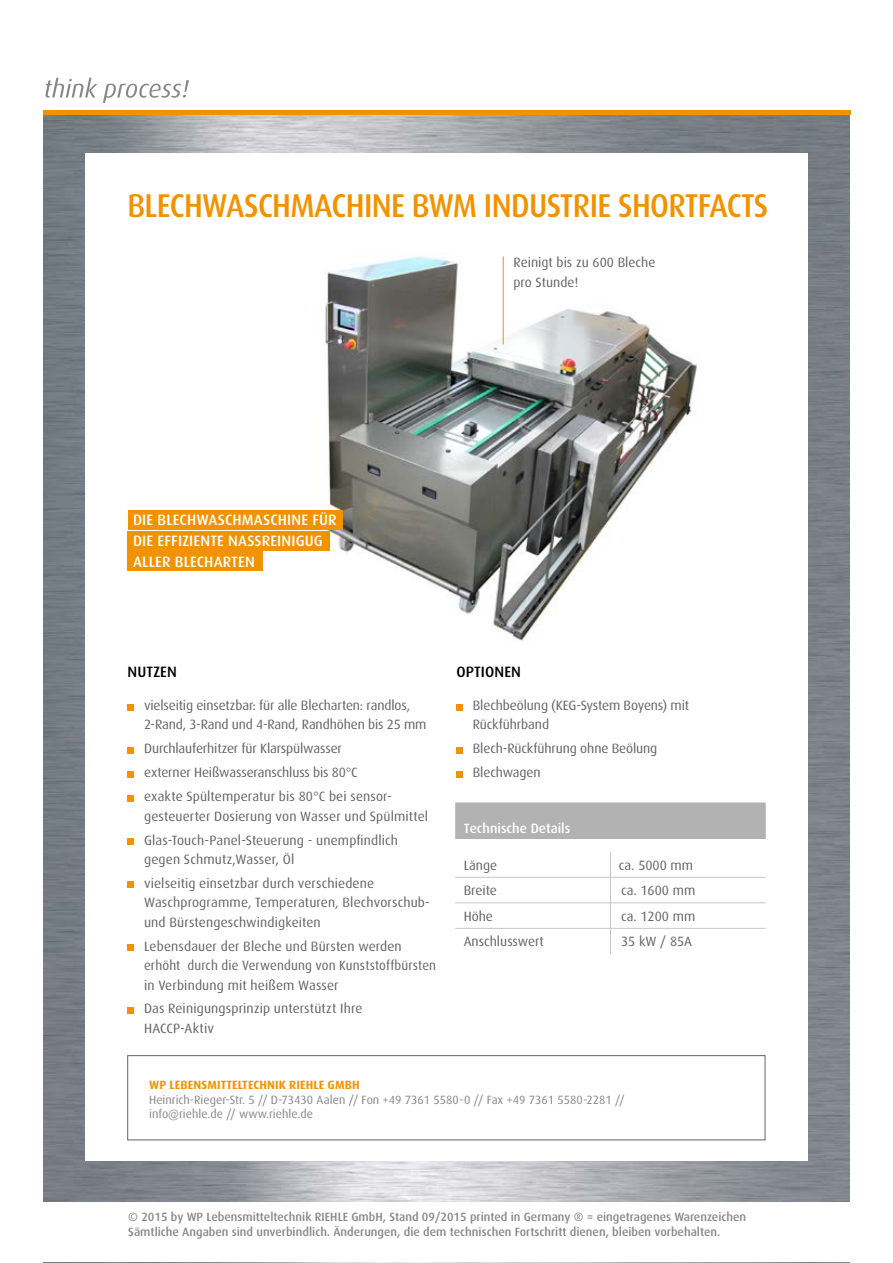
<style>
.page{position:relative;width:893px;height:1263px;background:#fff}
.page>*{position:absolute;margin:0;border:0;box-sizing:border-box;transform-origin:0 0}
.t1{font:500 33px "Dax Pro";letter-spacing:-.02em;color:#f39200;scale:.93 1}
.t2{font:500 15px/20.9px "Dax Pro";letter-spacing:.01em;color:#fff}
.t3{font:500 15px "Dax Pro";letter-spacing:.01em;color:#000}
.t4{font:13.5px/19.5px "Dax Pro";color:#646363}
.t5{font:500 13.5px "Dax Pro";color:#fff}
.t6{font:500 12px/14.4px "Dax Pro";color:#878787}
.t7{font:12px/14.4px "Dax Pro";color:#878787}
.t8{font:700 12px "Dax Pro";letter-spacing:.01em;color:#f39200}
</style>
<div class="page">
<img style="left:43px;top:114px;width:807px;height:1149px">
<div style="left:0;top:1203px;width:893px;height:59px;background:#fff"></div>
<div style="left:85px;top:153px;width:723px;height:1008px;background:#fff"></div>
<hr style="left:43px;top:110px;width:808px;height:4px;background:#f39200">
<div style="left:127px;top:1055px;width:638px;height:85px;border:1px solid #646363"></div>
<svg style="left:45px;top:78px;width:144px;height:25px"></svg>
<img style="left:316px;top:256px;width:381px;height:385px">
<div style="left:455px;top:802px;width:311px;height:37px;background:#b3b2b2"></div>
<hr style="left:455px;top:877px;width:155px;height:1px;background:#c6c6c6">
<hr style="left:611px;top:877px;width:155px;height:1px;background:#c6c6c6">
<hr style="left:455px;top:902px;width:155px;height:1px;background:#c6c6c6">
<hr style="left:611px;top:902px;width:155px;height:1px;background:#c6c6c6">
<hr style="left:455px;top:928px;width:155px;height:1px;background:#c6c6c6">
<hr style="left:611px;top:928px;width:155px;height:1px;background:#c6c6c6">
<svg style="left:610px;top:852px;width:1px;height:102px"></svg>
<svg style="left:128px;top:704px;width:6px;height:6px"></svg>
<div style="left:128px;top:747px;width:6px;height:7px;background:#f39200"></div>
<svg style="left:128px;top:771px;width:6px;height:6px"></svg>
<svg style="left:128px;top:795px;width:6px;height:6px"></svg>
<svg style="left:128px;top:838px;width:6px;height:6px"></svg>
<div style="left:128px;top:881px;width:6px;height:7px;background:#f39200"></div>
<svg style="left:128px;top:944px;width:6px;height:6px"></svg>
<svg style="left:128px;top:1007px;width:6px;height:6px"></svg>
<div style="left:456px;top:704px;width:7px;height:6px;background:#f39200"></div>
<div style="left:456px;top:747px;width:7px;height:7px;background:#f39200"></div>
<div style="left:456px;top:771px;width:7px;height:6px;background:#f39200"></div>
<hr style="left:503px;top:256px;width:1px;height:88px;background:#f39200">
<div style="left:128px;top:510px;width:214px;height:19px;background:#f39200"></div>
<div style="left:128px;top:552px;width:135px;height:19px;background:#f39200"></div>
<div style="left:128px;top:531px;width:202px;height:19px;background:#f39200"></div>
<h1 class="t1" style="left:127px;top:184px;width:691px">BLECHWASCHMACHINE BWM INDUSTRIE SHORTFACTS</h1>
<p class="t4" style="left:513px;top:251px;width:143px;line-height:20.7px">Reinigt bis zu 600 Bleche pro Stunde!</p>
<p class="t2" style="left:133px;top:509px;width:205px">DIE BLECHWASCHMASCHINE FÜR<br>DIE EFFIZIENTE NASSREINIGUG<br>ALLER BLECHARTEN</p>
<p class="t3" style="left:128px;top:663px;width:51px">NUTZEN</p>
<p class="t4" style="left:144px;top:695px;width:284px">vielseitig einsetzbar: für alle Blecharten: randlos,<br>2-Rand, 3-Rand und 4-Rand, Randhöhen bis 25 mm</p>
<p class="t4" style="left:144px;top:736px;width:249px;line-height:24.2px">Durchlauferhitzer für Klarspülwasser externer Heißwasseranschluss bis 80°C exakte Spültemperatur bis 80°C bei sensor-</p>
<p class="t4" style="left:144px;top:804px;width:286px;line-height:23.7px">gesteuerter Dosierung von Wasser und Spülmittel<br>Glas-Touch-Panel-Steuerung - unempfindlich</p>
<p class="t4" style="left:144px;top:847px;width:232px;line-height:23.7px">gegen Schmutz,Wasser, Öl<br>vielseitig einsetzbar durch verschiedene</p>
<p class="t4" style="left:144px;top:892px;width:287px">Waschprogramme, Temperaturen, Blechvorschub&shy;und Bürstengeschwindigkeiten</p>
<p class="t4" style="left:144px;top:936px;width:294px">Lebensdauer der Bleche und Bürsten werden erhöht durch die Verwendung von Kunststoffbürsten in Verbindung mit heißem Wasser</p>
<p class="t4" style="left:144px;top:998px;width:220px">Das Reinigungsprinzip unterstützt Ihre<br>HACCP-Aktiv</p>
<p class="t3" style="left:456px;top:663px;width:66px">OPTIONEN</p>
<p class="t4" style="left:473px;top:695px;width:218px">Blechbeölung (KEG-System Boyens) mit<br>Rückführband</p>
<p class="t4" style="left:473px;top:736px;width:186px;line-height:23.7px">Blech-Rückführung ohne Beölung<br>Blechwagen</p>
<p class="t5" style="left:464px;top:819px;width:108px">Technische Details</p>
<p class="t4" style="left:464px;top:855px;width:35px">Länge</p>
<p class="t4" style="left:619px;top:855px;width:76px">ca. 5000 mm</p>
<p class="t4" style="left:464px;top:880px;width:35px">Breite</p>
<p class="t4" style="left:621px;top:880px;width:76px">ca. 1600 mm</p>
<p class="t4" style="left:464px;top:906px;width:31px">Höhe</p>
<p class="t4" style="left:621px;top:906px;width:76px">ca. 1200 mm</p>
<p class="t4" style="left:464px;top:932px;width:82px">Anschlusswert</p>
<p class="t4" style="left:621px;top:932px;width:73px">35 kW / 85A</p>
<p class="t8" style="left:149px;top:1077px;width:212px">WP LEBENSMITTELTECHNIK RIEHLE GMBH</p>
<p class="t7" style="left:149px;top:1092px;width:477px">Heinrich-Rieger-Str. 5 // D-73430 Aalen // Fon +49 7361 5580-0 // Fax +49 7361 5580-2281 // info@riehle.de // www.riehle.de</p>
<p class="t6" style="left:128px;top:1209px;width:619px">© 2015 by WP Lebensmitteltechnik RIEHLE GmbH, Stand 09/2015 printed in Germany ® = eingetragenes Warenzeichen<br>Sämtliche Angaben sind unverbindlich. Änderungen, die dem technischen Fortschritt dienen, bleiben vorbehalten.</p>
</div>
